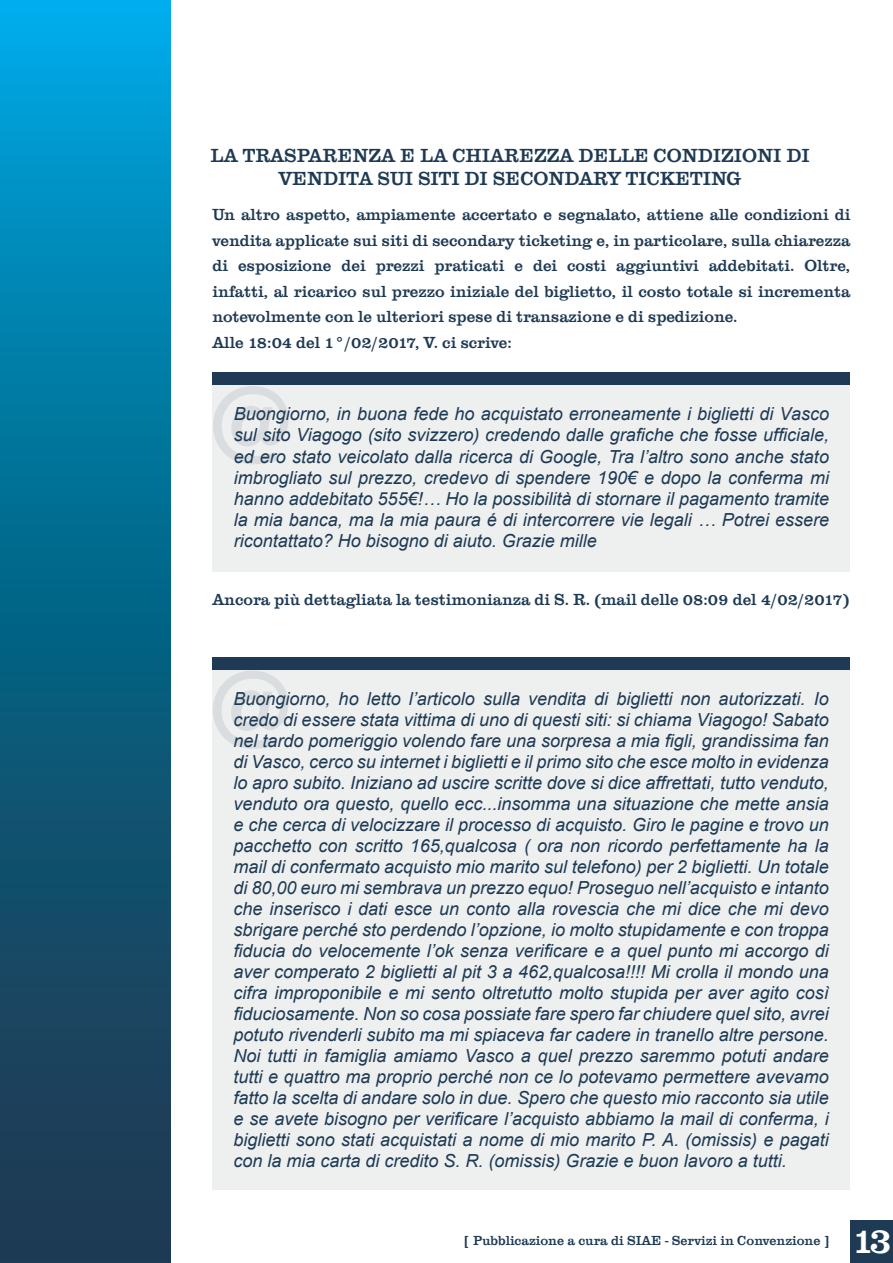
<style>
.page{position:relative;width:893px;height:1263px;background:#fff}
.page>*{position:absolute;margin:0;border:0;box-sizing:border-box;transform-origin:0 0}
.t1{font:500 112.5px "Clarendon T";color:#1e3a54}
.t2{font:500 37.5px "Clarendon T";color:#fff}
.t3{font:500 19.5px/23.4px "Clarendon T";color:#1e3a54;text-align:center}
.t4{font:italic 18px/21px "Arial";color:#1e3a54;text-align:justify}
.t5{font:500 16.5px/25.5px "Clarendon T";color:#1e3a54;text-align:justify}
.t6{font:500 13.5px "Clarendon T";color:#1e3a54}
</style>
<div class="page">
<div style="left:850px;top:1220px;width:43px;height:43px;background:#1e3a54"></div>
<div style="left:212px;top:385px;width:638px;height:186px;background:#eeefef"></div>
<div style="left:212px;top:669px;width:638px;height:520px;background:#eeefef"></div>
<div style="left:212px;top:372px;width:638px;height:13px;background:#1e3a54"></div>
<div style="left:212px;top:657px;width:638px;height:12px;background:#1e3a54"></div>
<svg style="left:0;top:0;width:170px;height:1263px;background:#0a688d"></svg>
<p class="t3" style="left:211px;top:144px;width:601px">LA TRASPARENZA E LA CHIAREZZA DELLE CONDIZIONI DI<br>VENDITA SUI SITI DI SECONDARY TICKETING</p>
<p class="t5" style="left:212px;top:202px;width:639px">Un altro aspetto, ampiamente accertato e segnalato, attiene alle condizioni di vendita applicate sui siti di secondary ticketing e, in particolare, sulla chiarezza di esposizione dei prezzi praticati e dei costi aggiuntivi addebitati. Oltre, infatti, al ricarico sul prezzo iniziale del biglietto, il costo totale si incrementa notevolmente con le ulteriori spese di transazione e di spedizione.</p>
<p class="t5" style="left:212px;top:330px;width:301px">Alle 18:04 del 1°/02/2017, V. ci scrive:</p>
<h1 class="t1" style="left:210px;top:362px;width:84px">@</h1>
<p class="t4" style="left:234px;top:404px;width:597px">Buongiorno, in buona fede ho acquistato erroneamente i biglietti di Vasco sul sito Viagogo (sito svizzero) credendo dalle grafiche che fosse ufficiale, ed ero stato veicolato dalla ricerca di Google, Tra l’altro sono anche stato imbrogliato sul prezzo, credevo di spendere 190€ e dopo la conferma mi hanno addebitato 555€!… Ho la possibilità di stornare il pagamento tramite la mia banca, ma la mia paura é di intercorrere vie legali … Potrei essere ricontattato? Ho bisogno di aiuto. Grazie mille</p>
<p class="t5" style="left:212px;top:587px;width:638px">Ancora più dettagliata la testimonianza di S. R. (mail delle 08:09 del 4/02/2017)</p>
<h1 class="t1" style="left:209px;top:646px;width:84px">@</h1>
<p class="t4" style="left:233px;top:688px;width:597px">Buongiorno, ho letto l’articolo sulla vendita di biglietti non autorizzati. Io credo di essere stata vittima di uno di questi siti: si chiama Viagogo! Sabato nel tardo pomeriggio volendo fare una sorpresa a mia figli, grandissima fan di Vasco, cerco su internet i biglietti e il primo sito che esce molto in evidenza lo apro subito. Iniziano ad uscire scritte dove si dice affrettati, tutto venduto, venduto ora questo, quello ecc...insomma una situazione che mette ansia e che cerca di velocizzare il processo di acquisto. Giro le pagine e trovo un pacchetto con scritto 165,qualcosa ( ora non ricordo perfettamente ha la mail di confermato acquisto mio marito sul telefono) per 2 biglietti. Un totale di 80,00 euro mi sembrava un prezzo equo! Proseguo nell’acquisto e intanto che inserisco i dati esce un conto alla rovescia che mi dice che mi devo sbrigare perché sto perdendo l’opzione, io molto stupidamente e con troppa fiducia do velocemente l’ok senza verificare e a quel punto mi accorgo di aver comperato 2 biglietti al pit 3 a 462,qualcosa!!!! Mi crolla il mondo una cifra improponibile e mi sento oltretutto molto stupida per aver agito così fiduciosamente. Non so cosa possiate fare spero far chiudere quel sito, avrei potuto rivenderli subito ma mi spiaceva far cadere in tranello altre persone.<br>Noi tutti in famiglia amiamo Vasco a quel prezzo saremmo potuti andare tutti e quattro ma proprio perché non ce lo potevamo permettere avevamo fatto la scelta di andare solo in due. Spero che questo mio racconto sia utile e se avete bisogno per verificare l’acquisto abbiamo la mail di conferma, i biglietti sono stati acquistati a nome di mio marito P. A. (omissis) e pagati con la mia carta di credito S. R. (omissis) Grazie e buon lavoro a tutti.</p>
<p class="t6" style="left:464px;top:1233px;width:366px">[ Pubblicazione a cura di SIAE - Servizi in Convenzione ]</p>
<p class="t2" style="left:851px;top:1219px;width:42px">13</p>
</div>
